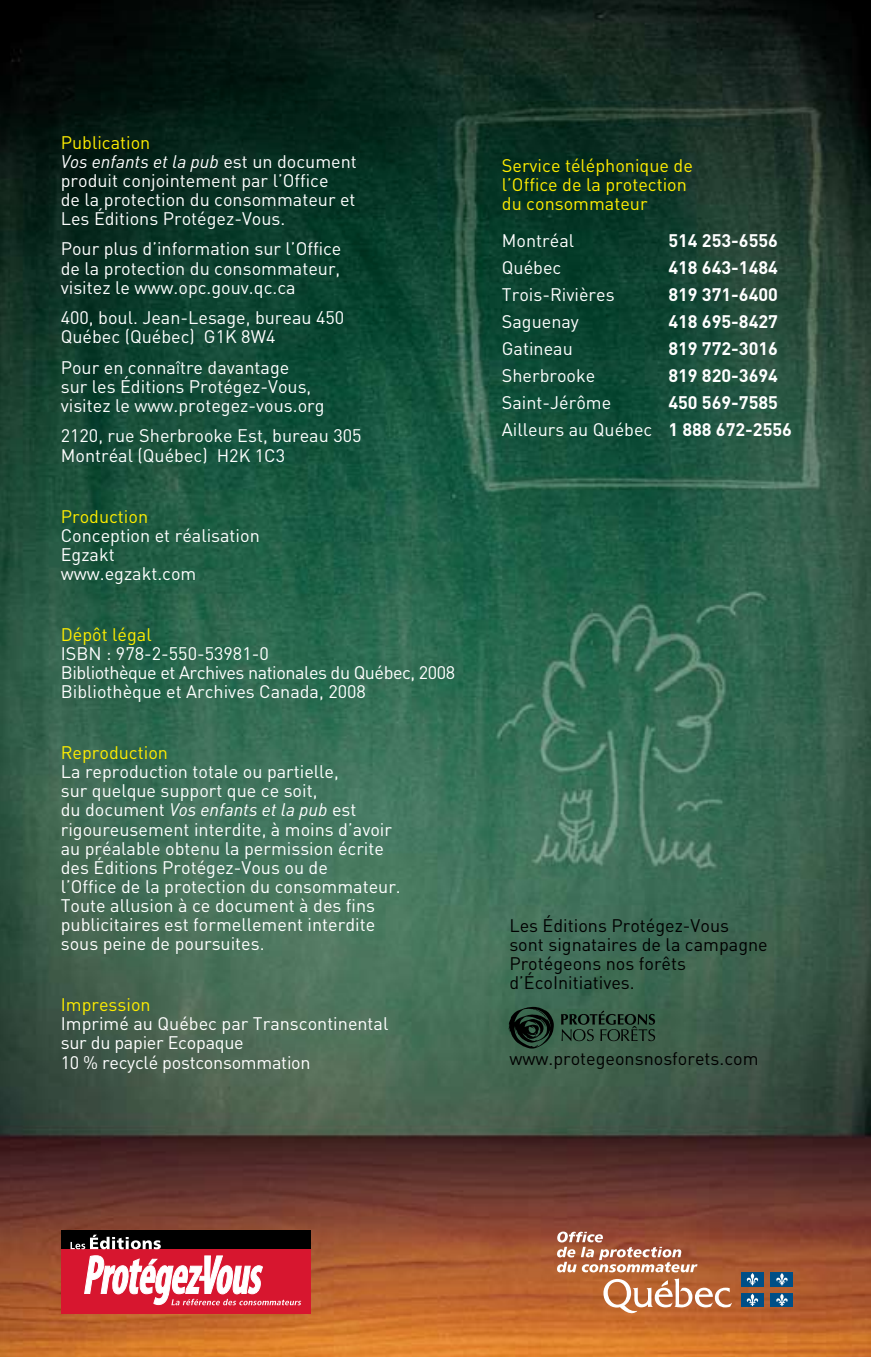
<style>
.page{position:relative;width:871px;height:1357px;background:#fff}
.page>*{position:absolute;margin:0;border:0;box-sizing:border-box;transform-origin:0 0}
.t1{font:18px/19.1px "DIN";color:#fff}
.t2{font:18px/19.1px "DIN";color:#000}
.t3{font:700 18px/27px "DIN";color:#fff}
.t4{font:18px/19.1px "DIN";color:#ffed00}
.s1{color:#ffed00}
.s2{font-style:italic}
.s3{font-family:"Frutiger";font-weight:300}
.s4{font-weight:400}
</style>
<div class="page">
<img style="left:0;top:0;width:871px;height:1357px">
<svg style="left:508px;top:1007px;width:147px;height:41px"></svg>
<div style="left:61px;top:1230px;width:249px;height:19px;background:#000"></div>
<div style="left:61px;top:1249px;width:249px;height:65px;background:#d7162f"></div>
<svg style="left:84px;top:1255px;width:217px;height:50px"></svg>
<svg style="left:71px;top:1234px;width:90px;height:15px"></svg>
<svg style="left:603px;top:1278px;width:129px;height:35px"></svg>
<svg style="left:557px;top:1231px;width:140px;height:41px"></svg>
<div style="left:741px;top:1272px;width:23px;height:14px;background:#004f87"></div>
<svg style="left:746px;top:1273px;width:12px;height:12px"></svg>
<div style="left:770px;top:1272px;width:23px;height:14px;background:#004f87"></div>
<svg style="left:776px;top:1273px;width:12px;height:12px"></svg>
<div style="left:741px;top:1293px;width:23px;height:14px;background:#004f87"></div>
<svg style="left:746px;top:1293px;width:12px;height:13px"></svg>
<div style="left:770px;top:1293px;width:23px;height:14px;background:#004f87"></div>
<svg style="left:776px;top:1293px;width:12px;height:13px"></svg>
<p class="t1" style="left:61px;top:132px;width:298px"><span class="s1">Publication<br></span><span class="s2">Vos enfants et la pub</span> est un document produit conjointement par l’Office<br>de la protection du consommateur et<br>Les Éditions Protégez-Vous.</p>
<p class="t1" style="left:61px;top:239px;width:282px;text-align:justify">Pour plus d’information sur l’Office de la protection du consommateur, visitez le www.opc.gouv.qc.ca</p>
<p class="t1" style="left:61px;top:308px;width:285px">400, boul. Jean-Lesage, bureau 450<br>Québec (Québec) G1K 8W4</p>
<p class="t1" style="left:61px;top:357px;width:265px">Pour en conna<span class="s3">î</span>tre davantage<br>sur les Éditions Protégez-Vous, visitez le www.protegez-vous.org</p>
<p class="t1" style="left:61px;top:426px;width:302px">2120, rue Sherbrooke Est, bureau 305<br>Montréal (Québec) H2K 1C3</p>
<p class="t4" style="left:61px;top:506px;width:89px">Production</p>
<p class="t1" style="left:61px;top:525px;width:201px">Conception et réalisation<br>Egzakt<br>www.egzakt.com</p>
<p class="t4" style="left:61px;top:624px;width:92px">Dépôt légal</p>
<p class="t1" style="left:61px;top:643px;width:396px">ISBN : 978-2-550-53981-0<br>Bibliothèque et Archives nationales du Québec, 2008<br>Bibliothèque et Archives Canada, 2008</p>
<p class="t4" style="left:61px;top:743px;width:109px">Reproduction</p>
<p class="t1" style="left:61px;top:762px;width:341px">La reproduction totale ou partielle,<br>sur quelque support que ce soit,<br>du document <span class="s2">Vos enfants et la pub</span> est rigoureusement interdite, à moins d’avoir au préalable obtenu la permission écrite des Éditions Protégez-Vous ou de<br>l’Office de la protection du consommateur.<br>Toute allusion à ce document à des fins publicitaires est formellement interdite sous peine de poursuites.</p>
<p class="t4" style="left:61px;top:995px;width:91px">Impression</p>
<p class="t1" style="left:61px;top:1014px;width:329px">Imprimé au Québec par Transcontinental sur du papier Ecopaque<br>10 % recyclé postconsommation</p>
<p class="t4" style="left:502px;top:156px;width:192px">Service téléphonique de l’Office de la protection du consommateur</p>
<p class="t1" style="left:502px;top:230px;width:74px">Montréal</p>
<p class="t3" style="left:668px;top:226px;width:111px">514 253-6556</p>
<p class="t1" style="left:502px;top:257px;width:61px">Québec</p>
<p class="t3" style="left:668px;top:253px;width:111px">418 643-1484</p>
<p class="t1" style="left:502px;top:284px;width:114px">Trois-Rivières</p>
<p class="t3" style="left:668px;top:280px;width:111px">819 371-6400</p>
<p class="t1" style="left:502px;top:311px;width:79px">Saguenay</p>
<p class="t3" style="left:668px;top:307px;width:111px">418 695-8427</p>
<p class="t1" style="left:502px;top:338px;width:72px">Gatineau</p>
<p class="t3" style="left:668px;top:334px;width:111px">819 772-3016</p>
<p class="t1" style="left:502px;top:366px;width:95px">Sherbrooke</p>
<p class="t3" style="left:668px;top:361px;width:111px">819 820-3694</p>
<p class="t1" style="left:502px;top:393px;width:111px">Saint-Jérôme</p>
<p class="t3" style="left:502px;top:388px;width:292px;text-indent:166px">450 569-7585<br><span class="s4">Ailleurs au Québec</span> 1 888 672-2556</p>
<p class="t2" style="left:509px;top:915px;width:260px">Les Éditions Protégez-Vous sont signataires de la campagne<br>Protégeons nos forêts d’ÉcoInitiatives.</p>
<p class="t2" style="left:509px;top:1048px;width:251px">www.protegeonsnosforets.com</p>
</div>
